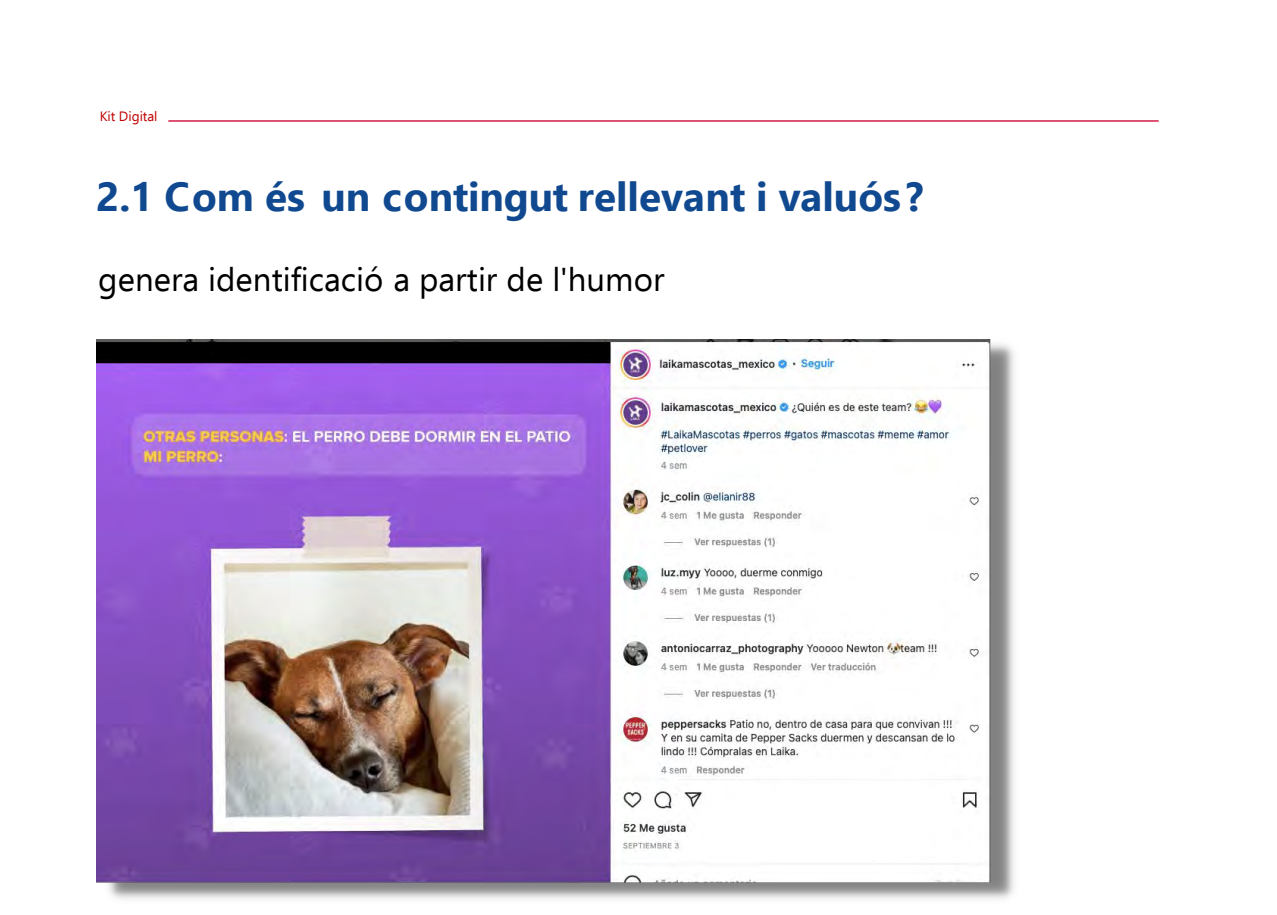
<style>
.page{position:relative;width:1277px;height:915px;background:#fff}
.page>*{position:absolute;margin:0;border:0;box-sizing:border-box;transform-origin:0 0}
.t1{font:700 40.5px "Ebrima";color:#10498f}
.t2{font:33px "Ebrima";color:#000}
.t3{font:13.5px "Ebrima";color:#c00000}
</style>
<div class="page">
<hr style="left:168px;top:120px;width:990px;height:2px;background:#d0143d">
<img style="left:96px;top:339px;width:918px;height:560px">
<p class="t3" style="left:100px;top:106px;width:59px">Kit Digital</p>
<h1 class="t1" style="left:96px;top:165px;width:828px">2.1 Com és un contingut rellevant i valuós?</h1>
<p class="t2" style="left:98px;top:254px;width:567px">genera identificació a partir de l'humor</p>
</div>
